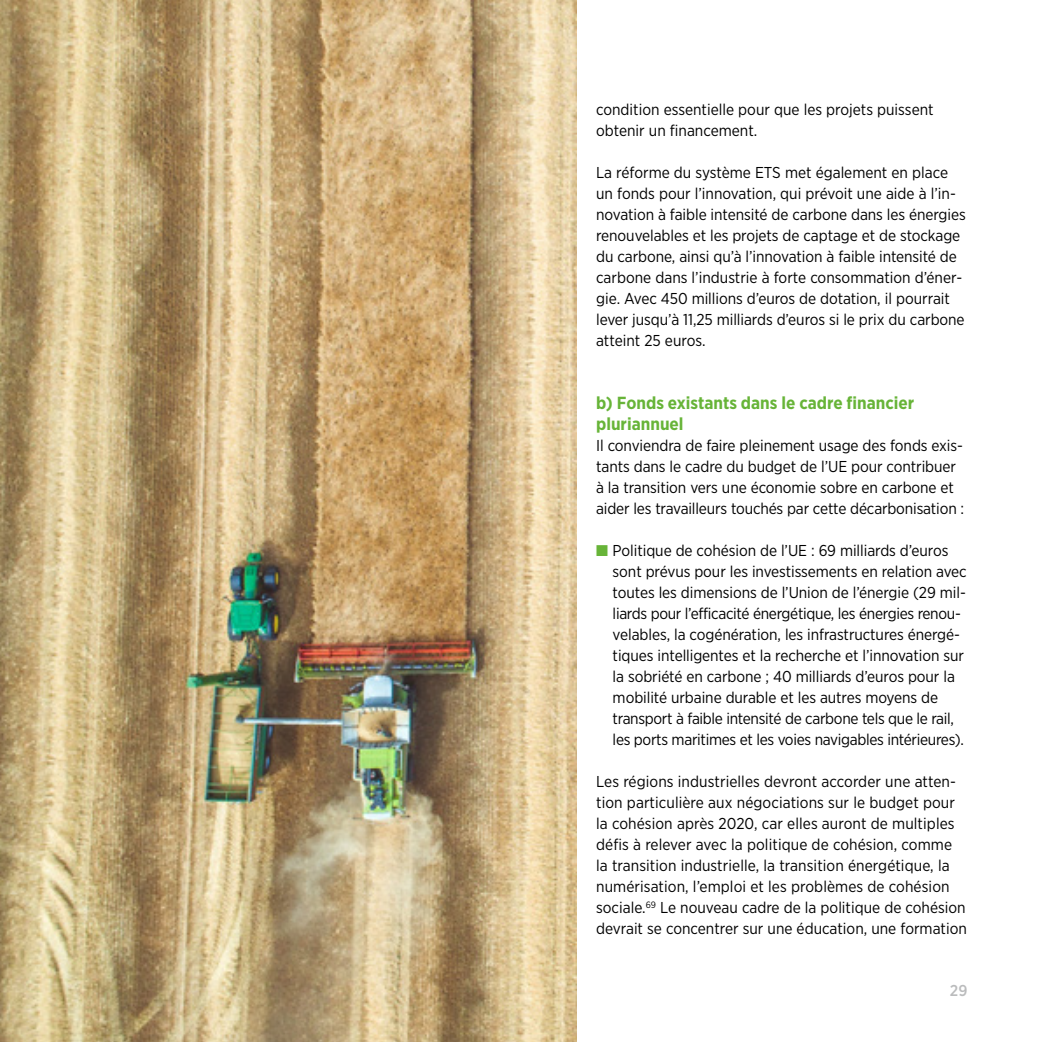
<style>
.page{position:relative;width:1042px;height:1042px;background:#fff}
.page>*{position:absolute;margin:0;border:0;box-sizing:border-box;transform-origin:0 0}
.t1{font:700 17.5px/21px "Gotham Narrow";color:#67b438}
.t2{font:15.75px/21px "Gotham Narrow";letter-spacing:-.005em;color:#000}
.t3{font:500 15.75px "Gotham Narrow";color:#bbbcbd}
.s1{color:#67b438}
</style>
<div class="page">
<img style="left:0;top:0;width:576px;height:1042px">
<p class="t2" style="left:596px;top:99px;width:339px">condition essentielle pour que les projets puissent obtenir un financement.</p>
<p class="t2" style="left:596px;top:162px;width:371px">La réforme du système ETS met également en place un fonds pour l’innovation, qui prévoit une aide à l’in&shy;novation à faible intensité de carbone dans les énergies renouvelables et les projets de captage et de stockage du carbone, ainsi qu’à l’innovation à faible intensité de carbone dans l’industrie à forte consommation d’éner&shy;gie. Avec 450 millions d’euros de dotation, il pourrait lever jusqu’à 11,25 milliards d’euros si le prix du carbone atteint 25 euros.</p>
<p class="t1" style="left:596px;top:392px;width:320px">b) Fonds existants dans le cadre financier pluriannuel</p>
<p class="t2" style="left:596px;top:435px;width:370px">Il conviendra de faire pleinement usage des fonds exis&shy;tants dans le cadre du budget de l’UE pour contribuer à la transition vers une économie sobre en carbone et aider les travailleurs touchés par cette décarbonisation :</p>
<p class="t2" style="left:613px;top:540px;width:356px;text-indent:-17px"><span class="s1">■</span> Politique de cohésion de l’UE : 69 milliards d’euros sont prévus pour les investissements en relation avec toutes les dimensions de l’Union de l’énergie (29 mil&shy;liards pour l’efficacité énergétique, les énergies renou&shy;velables, la cogénération, les infrastructures énergé&shy;tiques intelligentes et la recherche et l’innovation sur la sobriété en carbone ; 40 milliards d’euros pour la mobilité urbaine durable et les autres moyens de transport à faible intensité de carbone tels que le rail, les ports maritimes et les voies navigables intérieures).</p>
<p class="t2" style="left:596px;top:771px;width:372px">Les régions industrielles devront accorder une atten&shy;tion particulière aux négociations sur le budget pour la cohésion après 2020, car elles auront de multiples défis à relever avec la politique de cohésion, comme la transition industrielle, la transition énergétique, la numérisation, l’emploi et les problèmes de cohésion sociale.<sup>69</sup> Le nouveau cadre de la politique de cohésion devrait se concentrer sur une éducation, une formation</p>
<p class="t3" style="left:949px;top:980px;width:19px">29</p>
</div>
